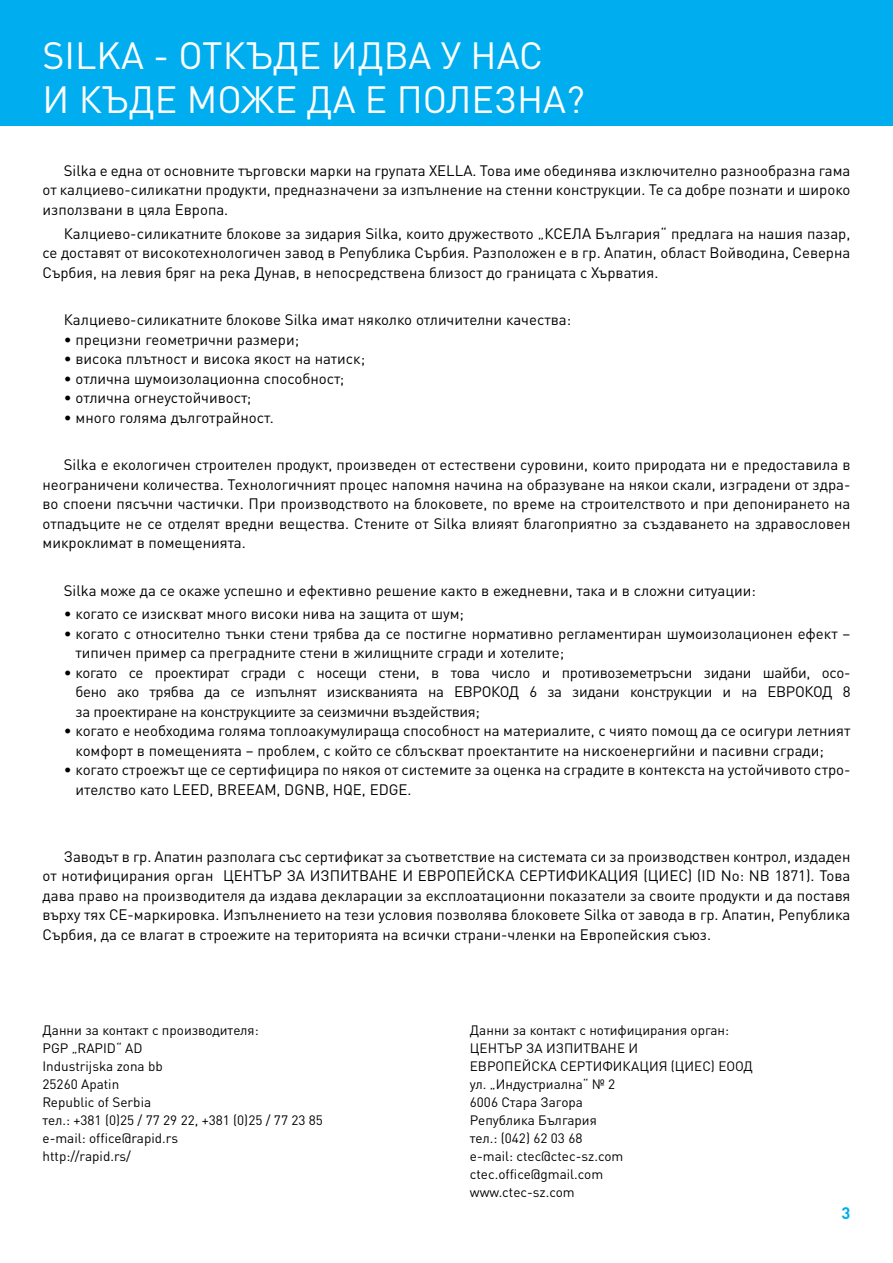
<style>
.page{position:relative;width:893px;height:1263px;background:#fff}
.page>*{position:absolute;margin:0;border:0;box-sizing:border-box;transform-origin:0 0}
.t1{font:37.5px/43.5px "DIN Pro";color:#fff}
.t2{font:700 16.5px "DIN Pro";color:#00aeef}
.t3{font:15px/19.5px "DIN Pro";color:#000;text-align:justify}
.t4{font:13.5px/18px "DIN Pro";color:#000}
</style>
<div class="page">
<div style="left:0;top:0;width:893px;height:126px;background:#00aeef"></div>
<h1 class="t1" style="left:43px;top:30px;width:544px">SILKA - ОТКЪДЕ ИДВА У НАС<br>И КЪДЕ МОЖЕ ДА Е ПОЛЕЗНА?</h1>
<p class="t3" style="left:43px;top:159px;width:809px;text-indent:21px">Silka е една от основните търговски марки на групата XELLA. Това име обединява изключително разнообразна гама от калциево-силикатни продукти, предназначени за изпълнение на стенни конструкции. Те са добре познати и широко използвани в цяла Европа.</p>
<p class="t3" style="left:43px;top:222px;width:809px;text-indent:21px">Калциево-силикатните блокове за зидария Silka, които дружеството „КСЕЛА България“ предлага на нашия пазар, се доставят от високотехнологичен завод в Република Сърбия. Разположен е в гр. Апатин, област Войводина, Северна Сърбия, на левия бряг на река Дунав, в непосредствена близост до границата с Хърватия.</p>
<p class="t3" style="left:64px;top:308px;width:509px">Калциево-силикатните блокове Silka имат няколко отличителни качества:</p>
<p class="t3" style="left:64px;top:328px;width:237px">• прецизни геометрични размери;</p>
<p class="t3" style="left:64px;top:347px;width:303px">• висока плътност и висока якост на натиск;</p>
<p class="t3" style="left:64px;top:367px;width:282px">• отлична шумоизолационна способност;</p>
<p class="t3" style="left:64px;top:386px;width:189px">• отлична огнеустойчивост;</p>
<p class="t3" style="left:64px;top:406px;width:212px">• много голяма дълготрайност.</p>
<p class="t3" style="left:43px;top:453px;width:809px;text-indent:21px">Silka е екологичен строителен продукт, произведен от естествени суровини, които природата ни е предоставила в неограничени количества. Технологичният процес напомня начина на образуване на някои скали, изградени от здра&shy;во споени пясъчни частички. При производството на блоковете, по време на строителството и при депонирането на отпадъците не се отделят вредни вещества. Стените от Silka влияят благоприятно за създаването на здравословен микроклимат в помещенията.</p>
<p class="t3" style="left:64px;top:579px;width:693px">Silka може да се окаже успешно и ефективно решение както в ежедневни, така и в сложни ситуации:</p>
<p class="t3" style="left:64px;top:603px;width:402px">• когато се изискват много високи нива на защита от шум;</p>
<p class="t3" style="left:75px;top:622px;width:776px;text-indent:-12px">• когато с относително тънки стени трябва да се постигне нормативно регламентиран шумоизолационен ефект – типичен пример са преградните стени в жилищните сгради и хотелите;</p>
<p class="t3" style="left:75px;top:661px;width:776px;text-indent:-12px">• когато се проектират сгради с носещи стени, в това число и противоземетръсни зидани шайби, осо&shy;бено ако трябва да се изпълнят изискванията на ЕВРОКОД 6 за зидани конструкции и на ЕВРОКОД 8 за проектиране на конструкциите за сеизмични въздействия;</p>
<p class="t3" style="left:75px;top:720px;width:776px;text-indent:-12px">• когато е необходима голяма топлоакумулираща способност на материалите, с чиято помощ да се осигури летният комфорт в помещенията – проблем, с който се сблъскват проектантите на нискоенергийни и пасивни сгради;</p>
<p class="t3" style="left:75px;top:759px;width:776px;text-indent:-12px">• когато строежът ще се сертифицира по някоя от системите за оценка на сградите в контекста на устойчивото стро&shy;ителство като LEED, BREEAM, DGNB, HQE, EDGE.</p>
<p class="t3" style="left:43px;top:845px;width:809px;text-indent:21px">Заводът в гр. Апатин разполага със сертификат за съответствие на системата си за производствен контрол, издаден от нотифицирания орган ЦЕНТЪР ЗА ИЗПИТВАНЕ И ЕВРОПЕЙСКА СЕРТИФИКАЦИЯ (ЦИЕС) (ID No: NB 1871). Това дава право на производителя да издава декларации за експлоатационни показатели за своите продукти и да поставя върху тях CE-маркировка. Изпълнението на тези условия позволява блоковете Silka от завода в гр. Апатин, Република Сърбия, да се влагат в строежите на територията на всички страни-членки на Европейския съюз.</p>
<p class="t4" style="left:43px;top:1019px;width:282px">Данни за контакт с производителя:<br>PGP „RAPID“ AD<br>Industrijska zona bb<br>25260 Apatin<br>Republic of Serbia<br>тел.: +381 (0)25 / 77 29 22, +381 (0)25 / 77 23 85 е-mail: office@rapid.rs<br>http://rapid.rs/</p>
<p class="t4" style="left:470px;top:1019px;width:285px">Данни за контакт с нотифицирания орган:<br>ЦЕНТЪР ЗА ИЗПИТВАНЕ И<br>ЕВРОПЕЙСКА СЕРТИФИКАЦИЯ (ЦИЕС) ЕООД ул. „Индустриална“ № 2<br>6006 Стара Загора<br>Република България<br>тел.: (042) 62 03 68<br>е-mail: ctec@ctec-sz.com ctec.office@gmail.com<br>www.ctec-sz.com</p>
<p class="t2" style="left:841px;top:1200px;width:10px">3</p>
</div>
